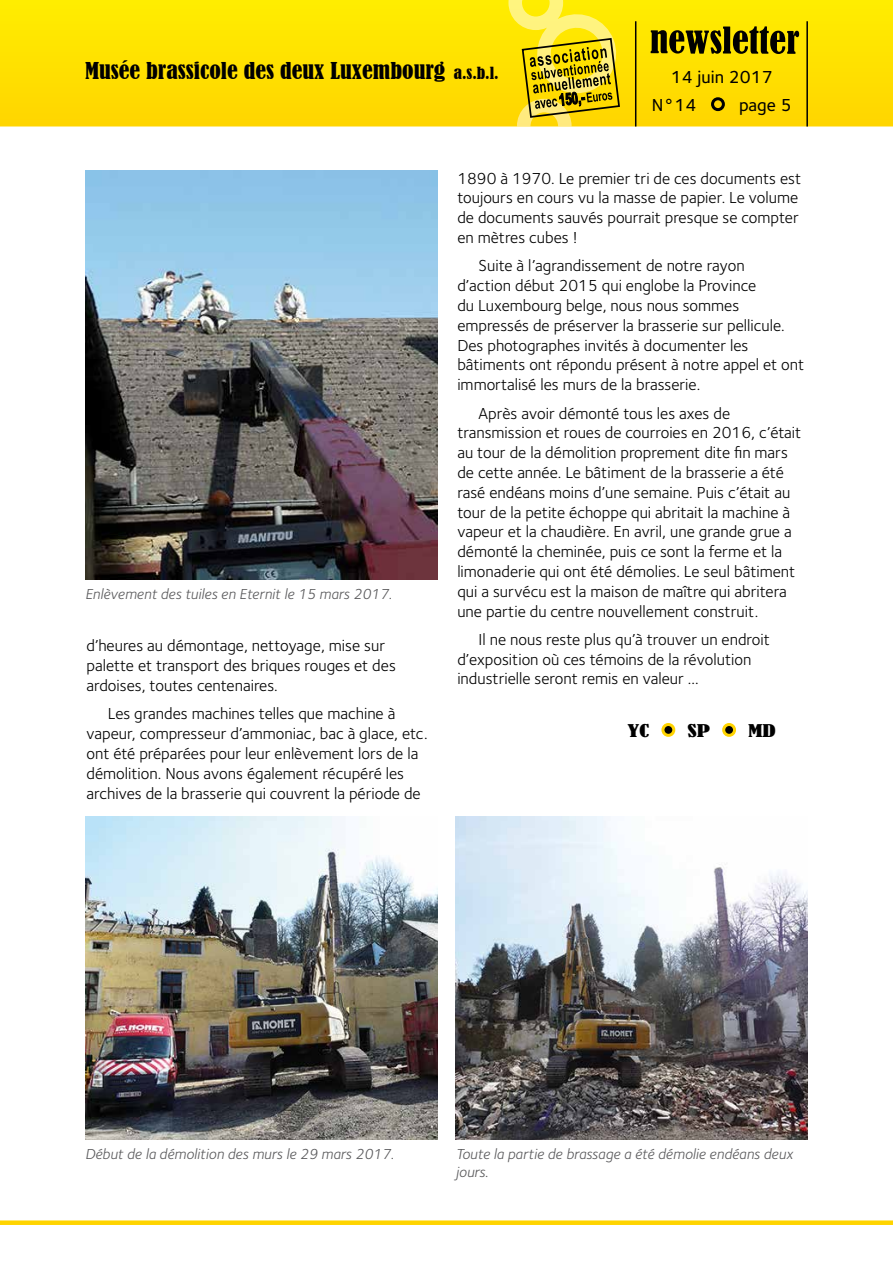
<style>
.page{position:relative;width:893px;height:1263px;background:#fff}
.page>*{position:absolute;margin:0;border:0;box-sizing:border-box;transform-origin:0 0}
.t1{font:condensed 21.75px "Bernard";color:#000;scale:1.1 1}
.t2{font:18px/28.5px "Foundry Sterling Medium CE";color:#000}
.t3{font:16.5px/19.8px "Foundry Sterling Book CE";color:#000}
.t4{font:condensed 16.5px "Bernard";color:#000;scale:1.5 1}
.t5{font:15px/18px "Foundry Sterling Book Italic CE";color:#58585a}
.s1{font-size:15.75px}
</style>
<div class="page">
<svg style="left:0;top:0;width:893px;height:126px;background:#ffe100"></svg>
<svg style="left:651px;top:26px;width:148px;height:28px;background:#7d7000"></svg>
<div style="left:712px;top:99px;width:11px;height:11px;background:#ffd400;border-radius:50%"></div>
<div style="left:711px;top:97px;width:14px;height:14px;border:3px solid #000;border-radius:50%"></div>
<hr style="left:806px;top:21px;width:2px;height:105px;background:#000">
<svg style="left:453px;top:66px;width:46px;height:14px"></svg>
<svg style="left:508px;top:0;width:129px;height:126px;background:#ddc71e"></svg>
<div style="left:0;top:1220px;width:893px;height:5px;background:#ffd400"></div>
<div style="left:663px;top:724px;width:11px;height:11px;background:#000;border-radius:50%"></div>
<div style="left:661px;top:723px;width:14px;height:14px;border:3px solid #ffd400;border-radius:50%"></div>
<div style="left:724px;top:724px;width:10px;height:11px;background:#000;border-radius:50%"></div>
<div style="left:722px;top:723px;width:14px;height:14px;border:3px solid #ffd400;border-radius:50%"></div>
<img style="left:85px;top:816px;width:352px;height:324px">
<img style="left:455px;top:816px;width:353px;height:324px">
<img style="left:85px;top:170px;width:352px;height:410px">
<h1 class="t1" style="left:85px;top:58px;width:378px">Musée brassicole des deux Luxembourg <span class="s1">a.s.b.l.</span></h1>
<p class="t2" style="left:652px;top:63px;width:122px;text-indent:19px">14 juin 2017<br>N°14</p>
<p class="t2" style="left:739px;top:91px;width:54px">page 5</p>
<p class="t5" style="left:85px;top:585px;width:308px">Enlèvement des tuiles en Eternit le 15 mars 2017.</p>
<p class="t3" style="left:87px;top:636px;width:311px">d’heures au démontage, nettoyage, mise sur palette et transport des briques rouges et des ardoises, toutes centenaires.</p>
<p class="t3" style="left:87px;top:704px;width:343px;text-indent:21px">Les grandes machines telles que machine à vapeur, compresseur d’ammoniac, bac à glace, etc. ont été préparées pour leur enlèvement lors de la démolition. Nous avons également récupéré les archives de la brasserie qui couvrent la période de</p>
<p class="t3" style="left:457px;top:168px;width:345px">1890 à 1970. Le premier tri de ces documents est toujours en cours vu la masse de papier. Le volume de documents sauvés pourrait presque se compter en mètres cubes !</p>
<p class="t3" style="left:457px;top:256px;width:348px;text-indent:21px">Suite à l’agrandissement de notre rayon<br>d’action début 2015 qui englobe la Province<br>du Luxembourg belge, nous nous sommes empressés de préserver la brasserie sur pellicule.<br>Des photographes invités à documenter les bâtiments ont répondu présent à notre appel et ont immortalisé les murs de la brasserie.</p>
<p class="t3" style="left:457px;top:403px;width:345px;text-indent:21px">Après avoir démonté tous les axes de transmission et roues de courroies en 2016, c’était au tour de la démolition proprement dite fin mars de cette année. Le bâtiment de la brasserie a été rasé endéans moins d’une semaine. Puis c’était au tour de la petite échoppe qui abritait la machine à vapeur et la chaudière. En avril, une grande grue a démonté la cheminée, puis ce sont la ferme et la limonaderie qui ont été démolies. Le seul bâtiment qui a survécu est la maison de maître qui abritera une partie du centre nouvellement construit.</p>
<p class="t3" style="left:457px;top:630px;width:314px;text-indent:21px">Il ne nous reste plus qu’à trouver un endroit d’exposition où ces témoins de la révolution industrielle seront remis en valeur ...</p>
<p class="t4" style="left:627px;top:721px;width:16px">YC</p>
<p class="t4" style="left:687px;top:721px;width:17px">SP</p>
<p class="t4" style="left:748px;top:721px;width:20px">MD</p>
<p class="t5" style="left:85px;top:1145px;width:310px">Début de la démolition des murs le 29 mars 2017.</p>
<p class="t5" style="left:456px;top:1145px;width:338px">Toute la partie de brassage a été démolie endéans deux jours.</p>
</div>
